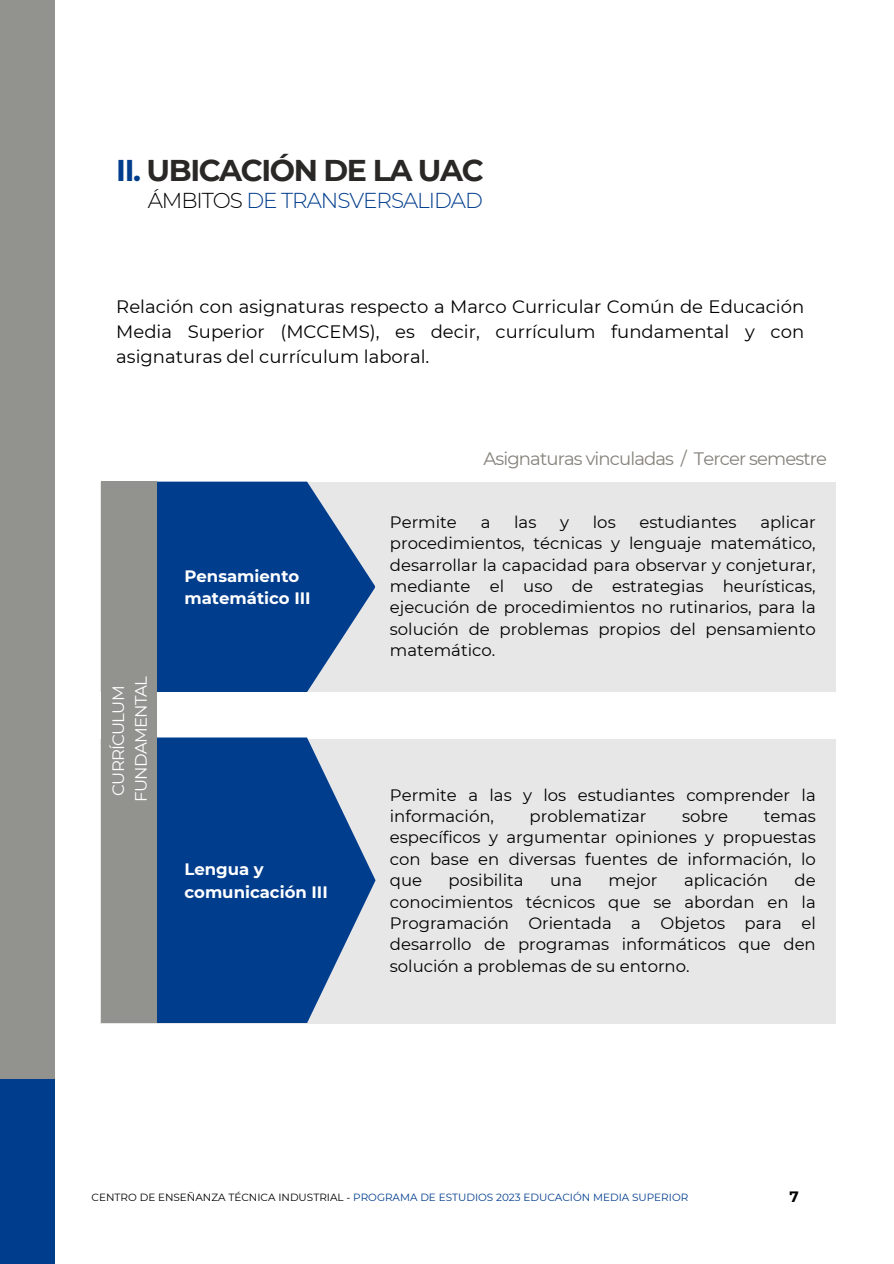
<style>
.page{position:relative;width:894px;height:1264px;background:#fff}
.page>*{position:absolute;margin:0;border:0;box-sizing:border-box;transform-origin:0 0}
.t1{font:700 30px "Montserrat";letter-spacing:-.05em;color:#2a2727}
.t2{font:300 21.45px "Montserrat";letter-spacing:-.05em;color:#013d8d}
.t3{font:18px/24.8px "Montserrat";color:#000;text-align:justify}
.t4{font:18px "Montserrat";letter-spacing:-.05em;color:#85817a}
.t5{font:16.5px/21.3px "Montserrat";color:#000;text-align:justify}
.t6{font:700 16.5px/22.5px "Montserrat";color:#fff}
.t7{font:16.5px/22.5px "Montserrat";letter-spacing:-.05em;color:#fff;text-align:center}
.t8{font:700 15px "Montserrat";color:#000}
.t9{font:10.5px "Montserrat";color:#013d8d}
.s1{color:#013d8d}
.s2{color:#000}
</style>
<div class="page">
<div style="left:0;top:0;width:55px;height:1078px;background:#92928e"></div>
<div style="left:100px;top:482px;width:735px;height:210px;background:#e8e7e7"></div>
<div style="left:100px;top:739px;width:735px;height:284px;background:#e8e7e7"></div>
<div style="left:0;top:1078px;width:55px;height:185px;background:#013d8d"></div>
<svg style="left:156px;top:481px;width:219px;height:211px;fill:#013d8d"></svg>
<svg style="left:156px;top:737px;width:219px;height:286px;background:#25579a"></svg>
<div style="left:101px;top:481px;width:55px;height:542px;background:#92928e"></div>
<h5 class="t1" style="left:116px;top:152px;width:369px"><span class="s1">II.</span> UBICACIÓN DE LA UAC</h5>
<h3 class="t2" style="left:148px;top:187px;width:336px"><span class="s2">ÁMBITOS</span> DE TRANSVERSALIDAD</h3>
<h1 class="t3" style="left:116px;top:294px;width:689px">Relación con asignaturas respecto a Marco Curricular Común de Educación Media Superior (MCCEMS), es decir, currículum fundamental y con asignaturas del currículum laboral.</h1>
<h4 class="t7" style="left:107px;top:801px;width:127px;rotate:-90deg">CURRÍCULUM<br>FUNDAMENTAL</h4>
<h4 class="t6" style="left:184px;top:564px;width:128px">Pensamiento matemático III</h4>
<h5 class="t6" style="left:184px;top:858px;width:145px">Lengua y comunicación III</h5>
<p class="t4" style="left:483px;top:448px;width:345px">Asignaturas vinculadas / Tercer semestre</p>
<h2 class="t5" style="left:390px;top:511px;width:427px;text-indent:370px">aplicar procedimientos, técnicas y lenguaje matemático, desarrollar la capacidad para observar y conjeturar, mediante el uso de estrategias heurísticas, ejecución de procedimientos no rutinarios, para la solución de problemas propios del pensamiento matemático.</h2>
<h2 class="t5" style="left:390px;top:511px;width:68px">Permite</h2>
<h2 class="t5" style="left:480px;top:511px;width:11px">a</h2>
<h2 class="t5" style="left:514px;top:511px;width:24px">las</h2>
<h2 class="t5" style="left:560px;top:511px;width:10px">y</h2>
<h2 class="t5" style="left:592px;top:511px;width:24px">los</h2>
<h2 class="t5" style="left:639px;top:511px;width:99px">estudiantes</h2>
<h5 class="t5" style="left:390px;top:784px;width:427px">Permite a las y los estudiantes comprender la información,</h5>
<h5 class="t5" style="left:529px;top:805px;width:118px">problematizar</h5>
<h5 class="t5" style="left:682px;top:805px;width:48px">sobre</h5>
<h5 class="t5" style="left:390px;top:805px;width:427px;text-indent:374px">temas específicos y argumentar opiniones y propuestas con base en diversas fuentes de información, lo que</h5>
<h5 class="t5" style="left:448px;top:869px;width:76px">posibilita</h5>
<h5 class="t5" style="left:550px;top:869px;width:33px">una</h5>
<h5 class="t5" style="left:608px;top:869px;width:50px">mejor</h5>
<h5 class="t5" style="left:684px;top:869px;width:86px">aplicación</h5>
<h5 class="t5" style="left:390px;top:869px;width:427px;text-indent:404px">de conocimientos técnicos que se abordan en la Programación Orientada a Objetos para el desarrollo de programas informáticos que den solución a problemas de su entorno.</h5>
<h5 class="t9" style="left:92px;top:1191px;width:598px"><span class="s2">CENTRO DE ENSEÑANZA TÉCNICA INDUSTRIAL -</span> PROGRAMA DE ESTUDIOS 2023 EDUCACIÓN MEDIA SUPERIOR</h5>
<p class="t8" style="left:789px;top:1187px;width:11px">7</p>
</div>
